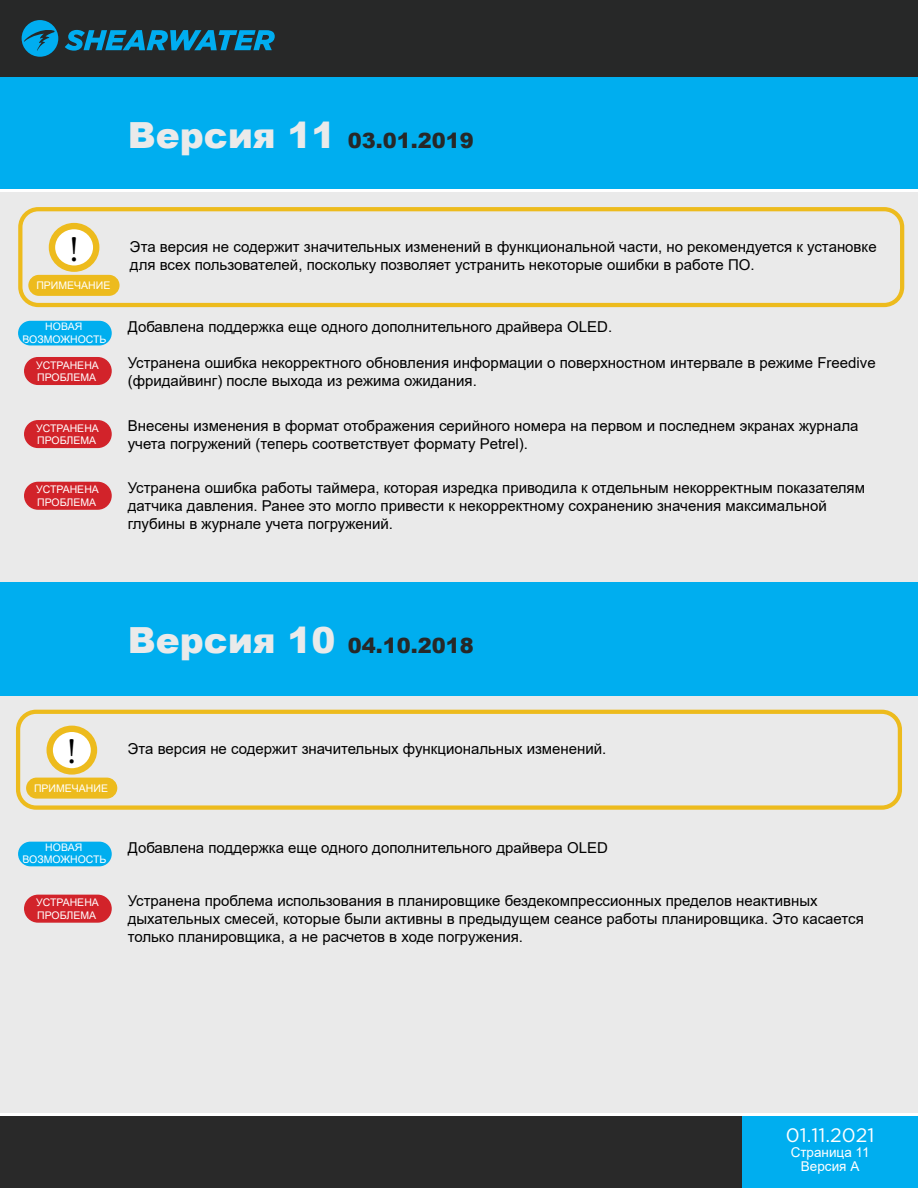
<style>
.page{position:relative;width:918px;height:1188px;background:#fff}
.page>*{position:absolute;margin:0;border:0;box-sizing:border-box;transform-origin:0 0}
.t1{font:36px "Minion Pro";color:#000}
.t2{font:900 21px "Arial";color:#272828}
.t3{font:19.5px "Gotham HTF";color:#fff}
.t4{font:15px/18px "Arial";color:#000}
.t5{font:13.5px "Arial";color:#fff}
.t6{font:10.5px/12.6px "Arial";color:#fff}
.s1{font-size:36px;color:#eaeaea}
</style>
<div class="page">
<div style="left:0;top:0;width:918px;height:77px;background:#272828"></div>
<div style="left:0;top:77px;width:918px;height:114px;background:#00aeef"></div>
<div style="left:0;top:1114px;width:918px;height:74px;background:#292929"></div>
<div style="left:0;top:191px;width:918px;height:923px;background:#eaeaea"></div>
<svg style="left:65px;top:30px;width:210px;height:21px"></svg>
<svg style="left:22px;top:20px;width:36px;height:37px"></svg>
<div style="left:742px;top:1114px;width:176px;height:74px;background:#00aeef"></div>
<hr style="left:0;top:189px;width:918px;height:3px;background:#fff">
<hr style="left:0;top:1113px;width:918px;height:3px;background:#fff">
<div style="left:0;top:582px;width:918px;height:114px;background:#00aeef"></div>
<div style="left:19px;top:322px;width:92px;height:23px;background:#00aeef;border-radius:12px"></div>
<div style="left:18px;top:321px;width:94px;height:24px;border:2px solid #00aeef;border-radius:12px"></div>
<svg style="left:50px;top:729px;width:44px;height:42px"></svg>
<div style="left:47px;top:726px;width:50px;height:49px;border:6px solid #edbb1d;border-radius:50%"></div>
<svg style="left:52px;top:226px;width:44px;height:43px"></svg>
<div style="left:49px;top:223px;width:50px;height:49px;border:6px solid #edbb1d;border-radius:50%"></div>
<div style="left:18px;top:207px;width:886px;height:100px;border:4px solid #edbb1d;border-radius:18px"></div>
<div style="left:16px;top:710px;width:886px;height:100px;border:4px solid #edbb1d;border-radius:18px"></div>
<div style="left:29px;top:276px;width:90px;height:19px;background:#edbb1d;border-radius:10px"></div>
<div style="left:28px;top:275px;width:92px;height:21px;border:2px solid #edbb1d;border-radius:10px"></div>
<div style="left:27px;top:778px;width:90px;height:20px;background:#edbb1d;border-radius:10px"></div>
<div style="left:26px;top:778px;width:91px;height:21px;border:2px solid #edbb1d;border-radius:10px"></div>
<div style="left:25px;top:358px;width:86px;height:26px;background:#d2232a;border-radius:13px"></div>
<div style="left:24px;top:357px;width:88px;height:28px;border:2px solid #d2232a;border-radius:13px"></div>
<div style="left:25px;top:421px;width:86px;height:26px;background:#d2232a;border-radius:13px"></div>
<div style="left:24px;top:420px;width:88px;height:28px;border:2px solid #d2232a;border-radius:13px"></div>
<div style="left:25px;top:482px;width:86px;height:27px;background:#d2232a;border-radius:13px"></div>
<div style="left:24px;top:482px;width:88px;height:28px;border:2px solid #d2232a;border-radius:13px"></div>
<div style="left:25px;top:895px;width:86px;height:27px;background:#d2232a;border-radius:13px"></div>
<div style="left:24px;top:895px;width:88px;height:28px;border:2px solid #d2232a;border-radius:13px"></div>
<div style="left:19px;top:842px;width:92px;height:24px;background:#00aeef;border-radius:12px"></div>
<div style="left:18px;top:842px;width:94px;height:24px;border:2px solid #00aeef;border-radius:12px"></div>
<h2 class="t2" style="left:128px;top:125px;width:347px"><span class="s1">Версия 11</span> 03.01.2019</h2>
<h1 class="t1" style="left:69px;top:225px;width:11px">!</h1>
<p class="t6" style="left:36px;top:279px;width:75px">ПРИМЕЧАНИЕ</p>
<p class="t6" style="left:23px;top:320px;width:85px;text-align:center">НОВАЯ<br>ВОЗМОЖНОСТЬ</p>
<p class="t6" style="left:36px;top:358px;width:64px">УСТРАНЕНА<br>ПРОБЛЕМА</p>
<p class="t6" style="left:36px;top:422px;width:64px">УСТРАНЕНА<br>ПРОБЛЕМА</p>
<p class="t6" style="left:36px;top:483px;width:64px">УСТРАНЕНА<br>ПРОБЛЕМА</p>
<p class="t4" style="left:130px;top:238px;width:748px">Эта версия не содержит значительных изменений в функциональной части, но рекомендуется к установке для всех пользователей, поскольку позволяет устранить некоторые ошибки в работе ПО.</p>
<p class="t4" style="left:128px;top:317px;width:486px">Добавлена поддержка еще одного дополнительного драйвера OLED.</p>
<p class="t4" style="left:128px;top:354px;width:750px">Устранена ошибка некорректного обновления информации о поверхностном интервале в режиме Freedive (фридайвинг) после выхода из режима ожидания.</p>
<p class="t4" style="left:128px;top:417px;width:732px">Внесены изменения в формат отображения серийного номера на первом и последнем экранах журнала учета погружений (теперь соответствует формату Petrel).</p>
<p class="t4" style="left:128px;top:478px;width:739px">Устранена ошибка работы таймера, которая изредка приводила к отдельным некорректным показателям датчика давления. Ранее это могло привести к некорректному сохранению значения максимальной глубины в журнале учета погружений.</p>
<h2 class="t2" style="left:128px;top:630px;width:347px"><span class="s1">Версия 10</span> 04.10.2018</h2>
<h1 class="t1" style="left:67px;top:728px;width:11px">!</h1>
<p class="t6" style="left:34px;top:782px;width:75px">ПРИМЕЧАНИЕ</p>
<p class="t6" style="left:23px;top:841px;width:85px;text-align:center">НОВАЯ<br>ВОЗМОЖНОСТЬ</p>
<p class="t6" style="left:36px;top:896px;width:64px">УСТРАНЕНА<br>ПРОБЛЕМА</p>
<p class="t4" style="left:128px;top:740px;width:480px">Эта версия не содержит значительных функциональных изменений.</p>
<p class="t4" style="left:128px;top:838px;width:482px">Добавлена поддержка еще одного дополнительного драйвера OLED</p>
<p class="t4" style="left:128px;top:891px;width:738px">Устранена проблема использования в планировщике бездекомпрессионных пределов неактивных дыхательных смесей, которые были активны в предыдущем сеансе работы планировщика. Это касается только планировщика, а не расчетов в ходе погружения.</p>
<h3 class="t3" style="left:786px;top:1125px;width:90px">01.11.2021</h3>
<p class="t5" style="left:801px;top:1157px;width:60px">Версия А</p>
<p class="t5" style="left:791px;top:1143px;width:80px">Страница 11</p>
</div>
